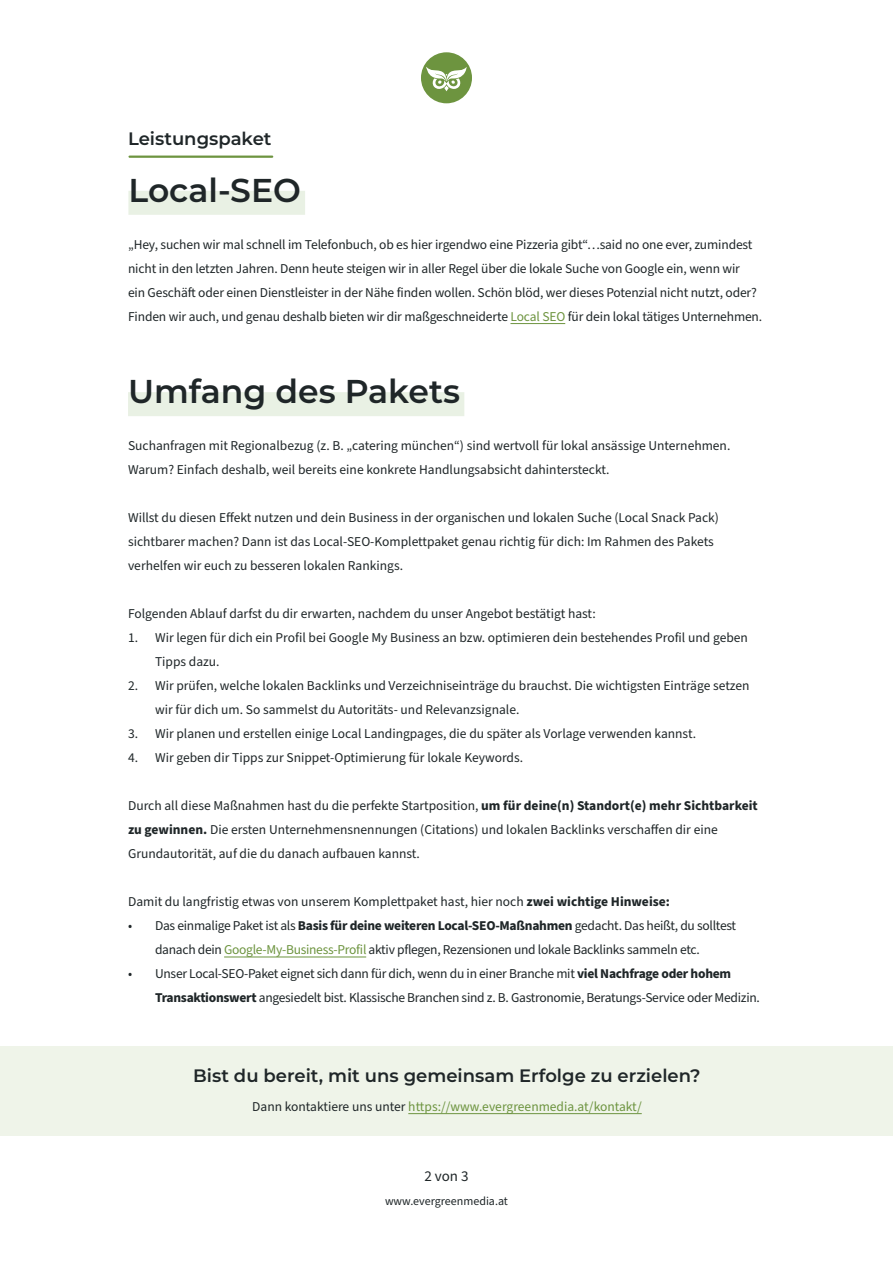
<style>
.page{position:relative;width:893px;height:1263px;background:#fff}
.page>*{position:absolute;margin:0;border:0;box-sizing:border-box;transform-origin:0 0}
.t1{font:600 33px "Montserrat";color:#1f2628}
.t2{font:600 18px "Montserrat";color:#1f2628}
.t3{font:15px "Source Sans Pro";color:#1f2628}
.t4{font:13.5px/24px "Source Sans Pro";color:#1f2628}
.t5{font:13.5px/24px "Source Sans Pro";letter-spacing:-.02em;color:#1f2628}
.t6{font:13.5px "Source Sans Pro";color:#6d943f}
.t7{font:12px "Source Sans Pro";color:#1f2628}
.s1{color:#6d943f}
.s2{font-weight:700}
.s3{color:#1f2628}
</style>
<div class="page">
<div style="left:421px;top:52px;width:51px;height:51px;background:#6d943f;border-radius:50%"></div>
<svg style="left:426px;top:67px;width:41px;height:24px"></svg>
<hr style="left:510px;top:323px;width:55px;height:1px;background:#6d943f">
<hr style="left:224px;top:957px;width:142px;height:1px;background:#6d943f">
<div style="left:128px;top:392px;width:336px;height:24px;background:#e9f1e4"></div>
<div style="left:128px;top:191px;width:177px;height:24px;background:#e9f1e4"></div>
<hr style="left:130px;top:156px;width:142px;height:2px;background:#6d943f">
<hr style="left:408px;top:1113px;width:234px;height:1px;background:#6d943f">
<h2 class="t2" style="left:128px;top:126px;width:145px">Leistungspaket</h2>
<h1 class="t1" style="left:128px;top:167px;width:174px">Local-SEO</h1>
<p class="t4" style="left:128px;top:232px;width:636px">„Hey, suchen wir mal schnell im Telefonbuch, ob es hier irgendwo eine Pizzeria gibt“…said no one ever, zumindest nicht in den letzten Jahren. Denn heute steigen wir in aller Regel über die lokale Suche von Google ein, wenn wir<br>ein Geschäft oder einen Dienstleister in der Nähe finden wollen. Schön blöd, wer dieses Potenzial nicht nutzt, oder?<br>Finden wir auch, und genau deshalb bieten wir dir maßgeschneiderte <span class="s1">Local SEO</span> für dein lokal tätiges Unternehmen.</p>
<h1 class="t1" style="left:128px;top:368px;width:334px">Umfang des Pakets</h1>
<p class="t4" style="left:128px;top:434px;width:604px">Suchanfragen mit Regionalbezug (z. B. „catering münchen“) sind wertvoll für lokal ansässige Unternehmen.<br>Warum? Einfach deshalb, weil bereits eine konkrete Handlungsabsicht dahintersteckt.</p>
<p class="t4" style="left:128px;top:506px;width:592px">Willst du diesen Effekt nutzen und dein Business in der organischen und lokalen Suche (Local Snack Pack) sichtbarer machen? Dann ist das Local-SEO-Komplettpaket genau richtig für dich: Im Rahmen des Pakets verhelfen wir euch zu besseren lokalen Rankings.</p>
<p class="t4" style="left:128px;top:602px;width:469px">Folgenden Ablauf darfst du dir erwarten, nachdem du unser Angebot bestätigt hast:</p>
<p class="t4" style="left:155px;top:626px;width:594px;text-indent:-27px">1. Wir legen für dich ein Profil bei Google My Business an bzw. optimieren dein bestehendes Profil und geben<br>Tipps dazu.</p>
<p class="t4" style="left:155px;top:674px;width:596px;text-indent:-27px">2. Wir prüfen, welche lokalen Backlinks und Verzeichniseinträge du brauchst. Die wichtigsten Einträge setzen wir für dich um. So sammelst du Autoritäts- und Relevanzsignale.</p>
<p class="t4" style="left:128px;top:722px;width:569px">3. Wir planen und erstellen einige Local Landingpages, die du später als Vorlage verwenden kannst.</p>
<p class="t4" style="left:128px;top:746px;width:397px">4. Wir geben dir Tipps zur Snippet-Optimierung für lokale Keywords.</p>
<p class="t4" style="left:128px;top:794px;width:631px">Durch all diese Maßnahmen hast du die perfekte Startposition, <span class="s2">um für deine(n) Standort(e) mehr Sichtbarkeit zu gewinnen.</span> Die ersten Unternehmensnennungen (Citations) und lokalen Backlinks verschaffen dir eine<br>Grundautorität, auf die du danach aufbauen kannst.</p>
<p class="t4" style="left:128px;top:890px;width:543px">Damit du langfristig etwas von unserem Komplettpaket hast, hier noch <span class="s2">zwei wichtige Hinweise:</span></p>
<p class="t5" style="left:155px;top:914px;width:583px;text-indent:-27px">• Das einmalige Paket ist als <span class="s2">Basis für deine weiteren Local-SEO-Maßnahmen</span> gedacht. Das heißt, du solltest danach dein <span class="s1">Google-My-Business-Profil</span> aktiv pflegen, Rezensionen und lokale Backlinks sammeln etc.</p>
<p class="t5" style="left:155px;top:962px;width:606px;text-indent:-27px">• Unser Local-SEO-Paket eignet sich dann für dich, wenn du in einer Branche mit <span class="s2">viel Nachfrage oder hohem<br>Transaktionswert</span> angesiedelt bist. Klassische Branchen sind z. B. Gastronomie, Beratungs-Service oder Medizin.</p>
<h2 class="t2" style="left:193px;top:1063px;width:509px">Bist du bereit, mit uns gemeinsam Erfolge zu erzielen?</h2>
<p class="t6" style="left:252px;top:1097px;width:391px"><span class="s3">Dann kontaktiere uns unter</span> https://www.evergreenmedia.at/kontakt/</p>
<p class="t3" style="left:424px;top:1165px;width:46px">2 von 3</p>
<p class="t7" style="left:385px;top:1193px;width:124px">www.evergreenmedia.at</p>
</div>
